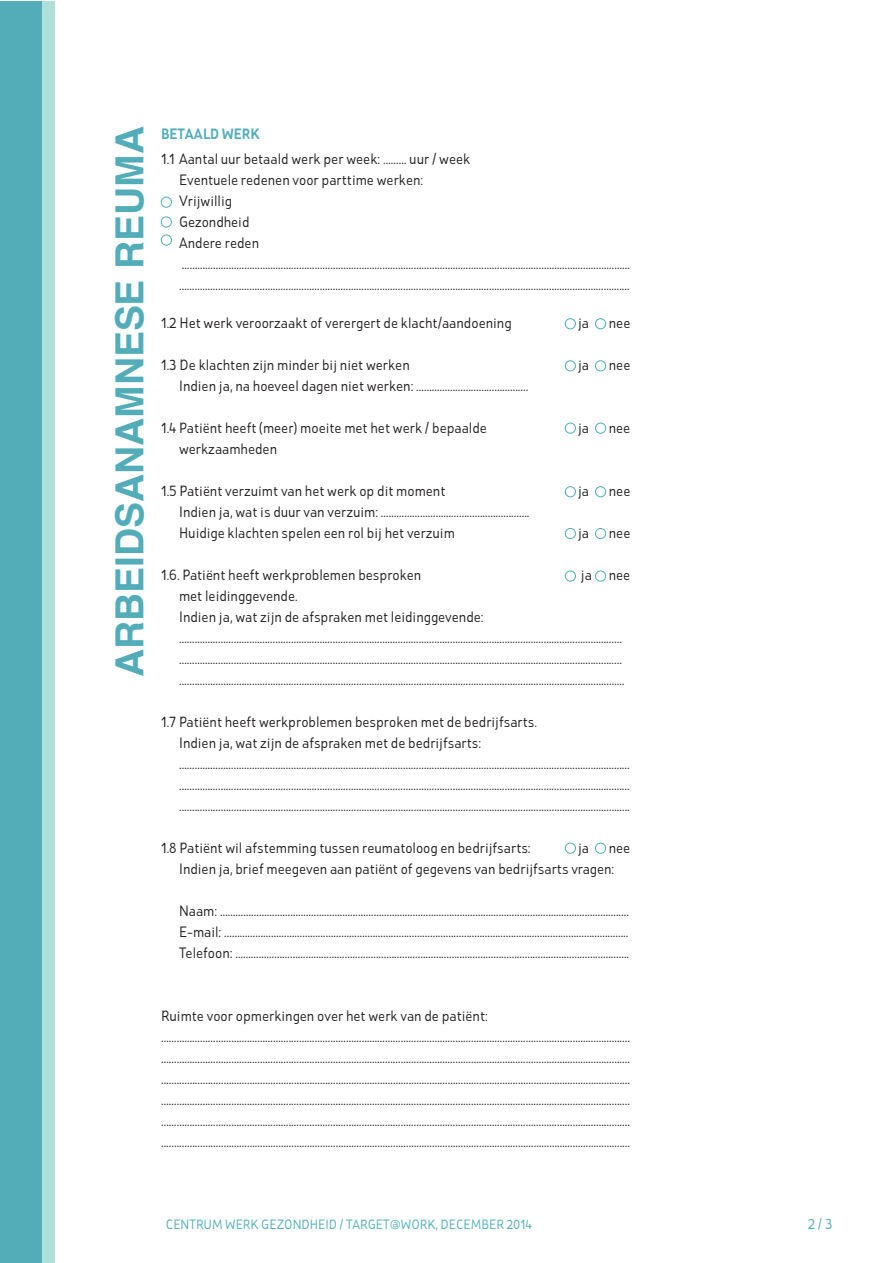
<style>
.page{position:relative;width:893px;height:1263px;background:#fff}
.page>*{position:absolute;margin:0;border:0;box-sizing:border-box;transform-origin:0 0}
.t1{font:700 38.85px "Helvetica";color:#52adb9}
.t2{font:15px/21px "St Transmission 400";color:#231f20}
.t3{font:600 15px "St Transmission 600";color:#52adb9}
.t4{font:14.7px "St Transmission 400";color:#52adb9}
.t5{font:13.5px "St Transmission 400";color:#52adb9}
</style>
<div class="page">
<div style="left:0;top:1px;width:54px;height:1262px;background:#52adb9"></div>
<div style="left:43px;top:1px;width:12px;height:1262px;background:#afdedb"></div>
<div style="left:161px;top:235px;width:11px;height:11px;border:1px solid #52adb9;border-radius:50%"></div>
<div style="left:565px;top:318px;width:11px;height:11px;border:1px solid #52adb9;border-radius:50%"></div>
<div style="left:565px;top:360px;width:11px;height:11px;border:1px solid #52adb9;border-radius:50%"></div>
<div style="left:565px;top:423px;width:11px;height:11px;border:1px solid #52adb9;border-radius:50%"></div>
<div style="left:565px;top:486px;width:11px;height:11px;border:1px solid #52adb9;border-radius:50%"></div>
<div style="left:565px;top:528px;width:11px;height:11px;border:1px solid #52adb9;border-radius:50%"></div>
<div style="left:565px;top:571px;width:11px;height:10px;border:1px solid #52adb9;border-radius:50%"></div>
<div style="left:565px;top:843px;width:11px;height:11px;border:1px solid #52adb9;border-radius:50%"></div>
<div style="left:595px;top:318px;width:11px;height:11px;border:1px solid #52adb9;border-radius:50%"></div>
<div style="left:595px;top:360px;width:11px;height:11px;border:1px solid #52adb9;border-radius:50%"></div>
<div style="left:595px;top:423px;width:11px;height:11px;border:1px solid #52adb9;border-radius:50%"></div>
<div style="left:595px;top:486px;width:11px;height:11px;border:1px solid #52adb9;border-radius:50%"></div>
<div style="left:595px;top:528px;width:11px;height:11px;border:1px solid #52adb9;border-radius:50%"></div>
<div style="left:595px;top:571px;width:11px;height:10px;border:1px solid #52adb9;border-radius:50%"></div>
<div style="left:595px;top:843px;width:11px;height:11px;border:1px solid #52adb9;border-radius:50%"></div>
<div style="left:161px;top:216px;width:11px;height:11px;border:1px solid #52adb9;border-radius:50%"></div>
<div style="left:161px;top:197px;width:11px;height:11px;border:1px solid #52adb9;border-radius:50%"></div>
<h1 class="t1" style="left:114px;top:677px;width:552px;rotate:-90deg">ARBEIDSANAMNESE REUMA</h1>
<p class="t3" style="left:161px;top:125px;width:101px">BETAALD WERK</p>
<p class="t2" style="left:179px;top:149px;width:452px;text-indent:-18px">1.1 Aantal uur betaald werk per week: ……… uur / week<br>Eventuele redenen voor parttime werken:<br>Vrijwillig<br>Gezondheid<br>Andere reden ……………………………………………………..…………………………………………………………………..…………………………… …………………………………………………..…………………………………………………………………..……………………………....</p>
<p class="t2" style="left:161px;top:312px;width:352px">1.2 Het werk veroorzaakt of verergert de klacht/aandoening</p>
<p class="t2" style="left:578px;top:312px;width:13px">ja</p>
<p class="t2" style="left:609px;top:312px;width:23px">nee</p>
<p class="t2" style="left:161px;top:354px;width:250px">1.3 De klachten zijn minder bij niet werken</p>
<p class="t2" style="left:578px;top:354px;width:13px">ja</p>
<p class="t2" style="left:609px;top:354px;width:23px">nee</p>
<p class="t2" style="left:179px;top:375px;width:351px">Indien ja, na hoeveel dagen niet werken: ………..................................</p>
<p class="t2" style="left:161px;top:417px;width:327px">1.4 Patiënt heeft (meer) moeite met het werk / bepaalde</p>
<p class="t2" style="left:578px;top:417px;width:13px">ja</p>
<p class="t2" style="left:609px;top:417px;width:23px">nee</p>
<p class="t2" style="left:179px;top:438px;width:100px">werkzaamheden</p>
<p class="t2" style="left:161px;top:480px;width:286px">1.5 Patiënt verzuimt van het werk op dit moment</p>
<p class="t2" style="left:578px;top:480px;width:13px">ja</p>
<p class="t2" style="left:609px;top:480px;width:23px">nee</p>
<p class="t2" style="left:179px;top:501px;width:352px">Indien ja, wat is duur van verzuim: …………………………...........................<br>Huidige klachten spelen een rol bij het verzuim</p>
<p class="t2" style="left:578px;top:522px;width:13px">ja</p>
<p class="t2" style="left:609px;top:522px;width:23px">nee</p>
<p class="t2" style="left:161px;top:564px;width:262px">1.6. Patiënt heeft werkproblemen besproken</p>
<p class="t2" style="left:581px;top:564px;width:51px">ja nee</p>
<p class="t2" style="left:179px;top:585px;width:447px">met leidinggevende.<br>Indien ja, wat zijn de afspraken met leidinggevende: …………………………….…………….……………………………………………………………………………………………………...... ……………………….…………….……………………………………………………………………………………………………............ .........................…………………………….…………….……………………………………………………………………………………</p>
<p class="t2" style="left:179px;top:711px;width:452px;text-indent:-18px">1.7 Patiënt heeft werkproblemen besproken met de bedrijfsarts.<br>Indien ja, wat zijn de afspraken met de bedrijfsarts: …………………………….…………….……………………………………………………………………………………………………......... …………………………….…………….……………………………………………………………………………………………………......... ............................…………………………….…………….…………………………………………………………………………………..</p>
<p class="t2" style="left:161px;top:837px;width:371px">1.8 Patiënt wil afstemming tussen reumatoloog en bedrijfsarts:</p>
<p class="t2" style="left:578px;top:837px;width:13px">ja</p>
<p class="t2" style="left:179px;top:837px;width:453px;text-indent:430px">nee<br>Indien ja, brief meegeven aan patiënt of gegevens van bedrijfsarts vragen:</p>
<p class="t2" style="left:179px;top:900px;width:452px;text-align:justify">Naam: ………………………….…………….…………………………………………………………………………………………….....<br>E-mail: ……………………………………………….....................................................................................................<br>Telefoon: ……………………………………………….................................................................................................</p>
<p class="t2" style="left:161px;top:1005px;width:471px">Ruimte voor opmerkingen over het werk van de patiënt: …………………………….…………….……………………………………………………………………………………………………................ …………………………….…………….……………………………………………………………………………………………………................ .....................…………………………….…………….…………………………………………………………………………………………….... …………………………….…………….……………………………………………………………………………………………………................ …………………………….…………….……………………………………………………………………………………………………................ .....................…………………………….…………….……………………………………………………………………………………………....</p>
<p class="t5" style="left:166px;top:1216px;width:367px">CENTRUM WERK GEZONDHEID / TARGET@WORK, DECEMBER 2014</p>
<p class="t4" style="left:808px;top:1216px;width:26px">2 / 3</p>
</div>
